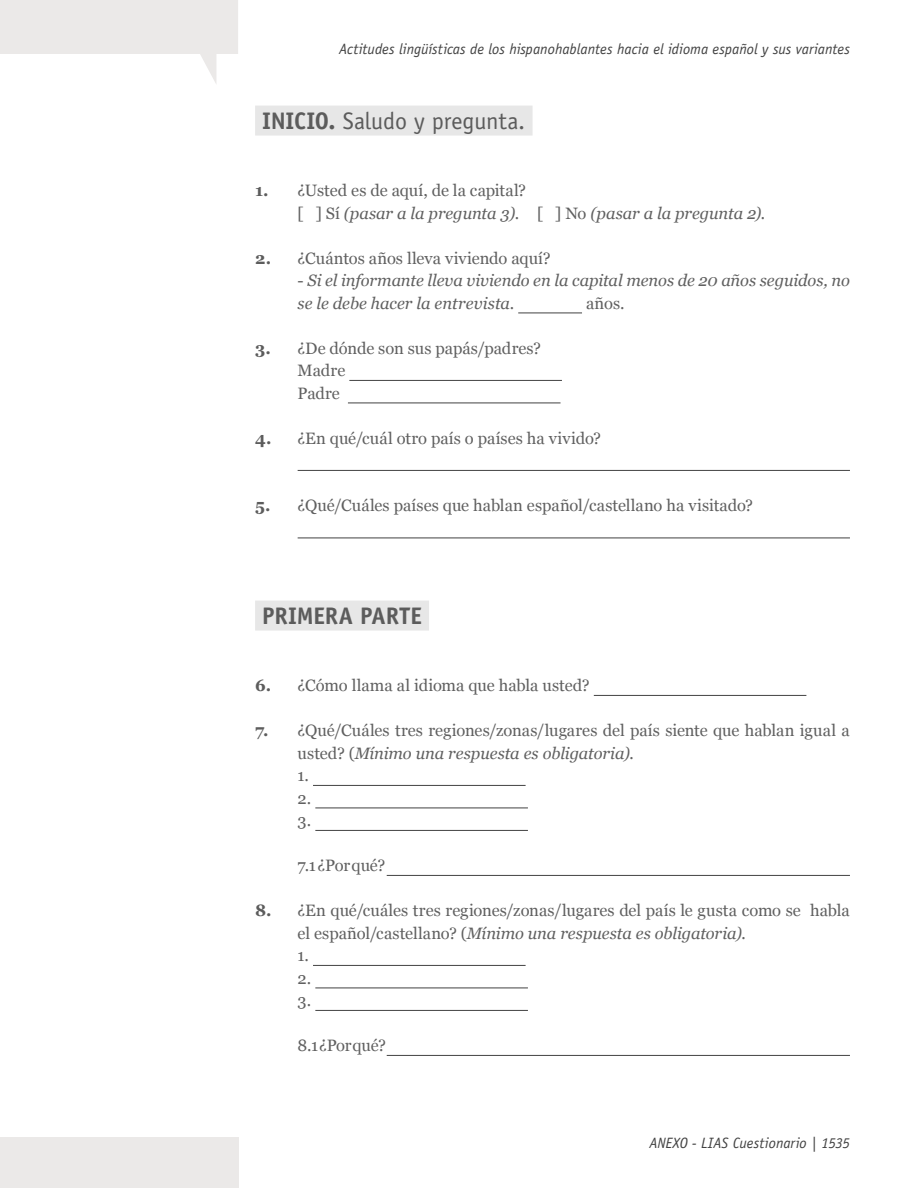
<style>
.page{position:relative;width:918px;height:1188px;background:#fff}
.page>*{position:absolute;margin:0;border:0;box-sizing:border-box;transform-origin:0 0}
.t1{font:24px "Officina Sans";letter-spacing:-.005em;color:#5c5c5c}
.t2{font:700 24px "Officina Sans";color:#5c5c5c}
.t3{font:16.5px/22.5px "Georgia";color:#606060}
.t4{font:italic 16.5px/22.5px "Georgia";letter-spacing:-.005em;color:#606060}
.t5{font:italic 15px "Officina Sans";color:#424242}
.s1{font-weight:700}
.s2{font-weight:700;font-style:normal;color:#5c5c5c}
.s3{font-style:normal}
.s4{font-weight:700;color:#5c5c5c}
.s5{font-style:italic}
</style>
<div class="page">
<div style="left:0;top:1138px;width:238px;height:50px;background:#ebe9e8"></div>
<svg style="left:0;top:0;width:238px;height:84px"></svg>
<div style="left:255px;top:106px;width:278px;height:30px;background:#e7e7e7"></div>
<div style="left:255px;top:601px;width:174px;height:30px;background:#e7e7e7"></div>
<hr style="left:518px;top:313px;width:64px;height:1px;background:#424242">
<hr style="left:349px;top:380px;width:213px;height:1px;background:#424242">
<hr style="left:348px;top:403px;width:213px;height:1px;background:#424242">
<hr style="left:298px;top:470px;width:552px;height:1px;background:#424242">
<hr style="left:298px;top:538px;width:552px;height:1px;background:#424242">
<hr style="left:594px;top:695px;width:212px;height:1px;background:#424242">
<hr style="left:313px;top:785px;width:213px;height:1px;background:#424242">
<hr style="left:315px;top:808px;width:213px;height:1px;background:#424242">
<hr style="left:315px;top:830px;width:213px;height:1px;background:#424242">
<hr style="left:387px;top:875px;width:463px;height:1px;background:#424242">
<hr style="left:313px;top:965px;width:213px;height:1px;background:#424242">
<hr style="left:315px;top:988px;width:213px;height:1px;background:#424242">
<hr style="left:315px;top:1010px;width:213px;height:1px;background:#424242">
<hr style="left:387px;top:1055px;width:463px;height:1px;background:#424242">
<p class="t5" style="left:339px;top:40px;width:512px">Actitudes lingüísticas de los hispanohablantes hacia el idioma español y sus variantes</p>
<h1 class="t1" style="left:262px;top:107px;width:265px"><span class="s1">INICIO.</span> Saludo y pregunta.</h1>
<p class="t4" style="left:298px;top:179px;width:469px;text-indent:-43px"><span class="s2">1.</span> <span class="s3">¿Usted es de aquí, de la capital?<br>[ ] Sí</span> (pasar a la pregunta 3)<span class="s3">. [ ] No</span> (pasar a la pregunta 2).</p>
<p class="t3" style="left:255px;top:247px;width:297px"><span class="s4">2.</span> ¿Cuántos años lleva viviendo aquí?</p>
<p class="t4" style="left:298px;top:270px;width:554px"><span class="s3">-</span> Si el informante lleva viviendo en la capital menos de 20 años seguidos, no se le debe hacer la entrevista<span class="s3">.</span></p>
<p class="t3" style="left:586px;top:292px;width:40px">años.</p>
<p class="t3" style="left:298px;top:337px;width:245px;text-indent:-43px"><span class="s4">3.</span> ¿De dónde son sus papás/padres?<br>Madre<br>Padre</p>
<p class="t3" style="left:255px;top:427px;width:348px"><span class="s4">4.</span> ¿En qué/cuál otro país o países ha vivido?</p>
<p class="t3" style="left:255px;top:495px;width:500px"><span class="s4">5.</span> ¿Qué/Cuáles países que hablan español/castellano ha visitado?</p>
<h1 class="t2" style="left:262px;top:601px;width:65px">PRIMERA</h1>
<h1 class="t2" style="left:360px;top:601px;width:25px">PARTE</h1>
<p class="t3" style="left:255px;top:675px;width:336px"><span class="s4">6.</span> ¿Cómo llama al idioma que habla usted?</p>
<p class="t3" style="left:298px;top:720px;width:554px;text-indent:-43px"><span class="s4">7.</span> ¿Qué/Cuáles tres regiones/zonas/lugares del país siente que hablan igual a usted? (<span class="s5">Mínimo una respuesta es obligatoria).<br></span>1.<br>2.<br>3.</p>
<p class="t3" style="left:298px;top:855px;width:89px">7.1 ¿Por qué?</p>
<p class="t3" style="left:298px;top:900px;width:554px;text-indent:-43px"><span class="s4">8.</span> ¿En qué/cuáles tres regiones/zonas/lugares del país le gusta como se habla el español/castellano? (<span class="s5">Mínimo una respuesta es obligatoria).<br></span>1.<br>2.<br>3.</p>
<p class="t3" style="left:298px;top:1035px;width:90px">8.1 ¿Por qué?</p>
<p class="t5" style="left:649px;top:1134px;width:202px">ANEXO - LIAS Cuestionario | 1535</p>
</div>
